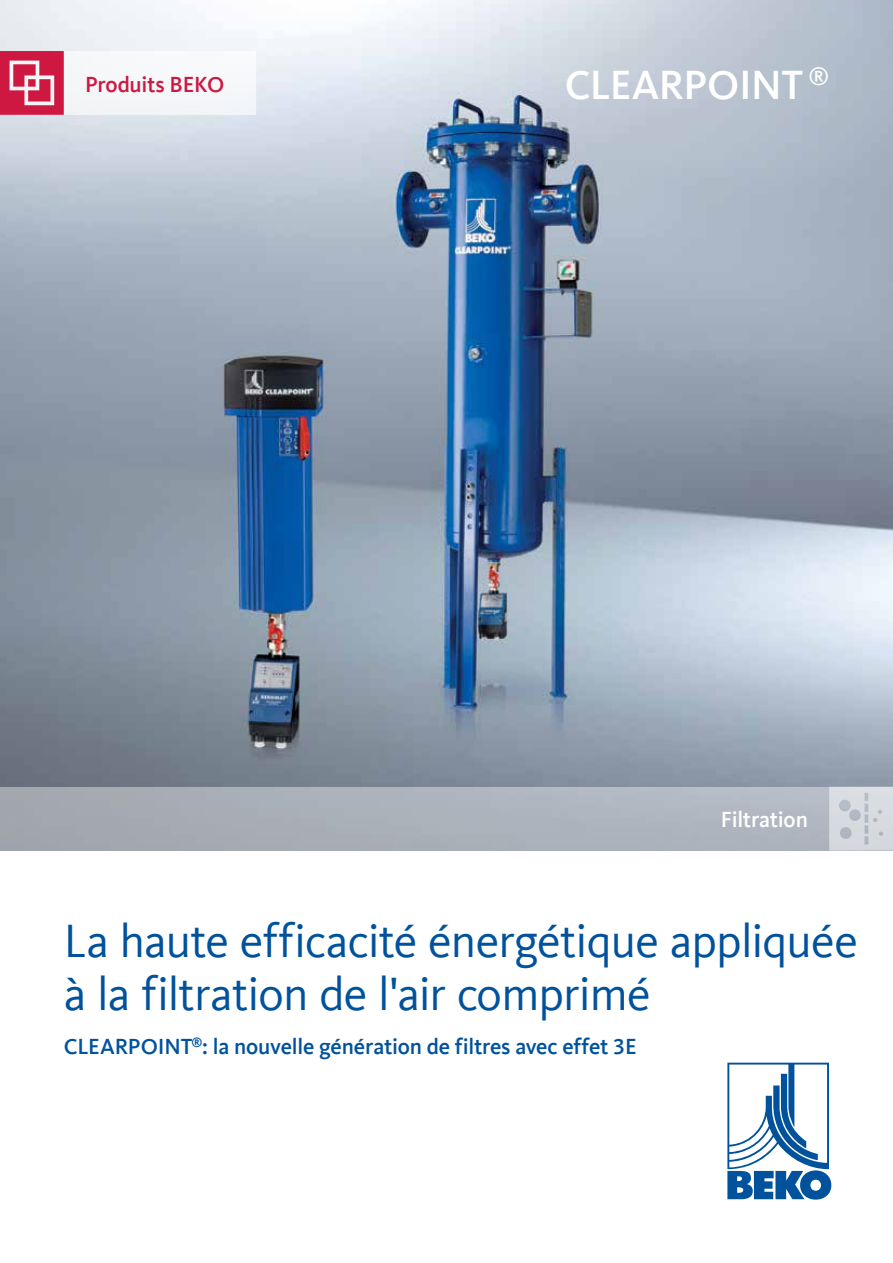
<style>
.page{position:relative;width:893px;height:1263px;background:#fff}
.page>*{position:absolute;margin:0;border:0;box-sizing:border-box;transform-origin:0 0}
.t1{font:48px/52.5px "Kievit Offc Pro";letter-spacing:-.02em;color:#00529c}
.t2{font:500 42px "Kievit Offc Pro";letter-spacing:-.01em;color:#fff}
.t3{font:500 24.3px "Kievit Offc Pro";color:#fff}
.t4{font:500 22.5px "Kievit Offc Pro";letter-spacing:-.01em;color:#00529c}
.t5{font:500 22.5px "Kievit Offc Pro";letter-spacing:-.01em;color:#ce1741}
.t6{font:500 22.5px "Kievit Offc Pro";color:#fff}
</style>
<div class="page">
<img style="left:0;top:0;width:893px;height:787px">
<div style="left:0;top:51px;width:255px;height:64px;background:#f6f7f9"></div>
<div style="left:0;top:787px;width:893px;height:63px;background:#abb2b9"></div>
<svg style="left:727px;top:1063px;width:104px;height:136px"></svg>
<svg style="left:0;top:51px;width:64px;height:64px;background:#d54063"></svg>
<svg style="left:829px;top:787px;width:64px;height:63px;background:#d2d6db"></svg>
<p class="t5" style="left:85px;top:71px;width:141px">Produits Beko</p>
<p class="t3" style="left:808px;top:63px;width:22px">®</p>
<p class="t2" style="left:565px;top:60px;width:240px">Clearpoint</p>
<p class="t6" style="left:721px;top:806px;width:89px">Filtration</p>
<p class="t1" style="left:64px;top:914px;width:796px">La haute efficacité énergétique appliquée à la filtration de l'air comprimé</p>
<p class="t4" style="left:64px;top:1033px;width:28px">CLEARPOINT</p>
<p class="t4" style="left:191px;top:1033px;width:443px"><sup>®</sup>: la nouvelle génération de filtres avec effet 3E</p>
</div>
